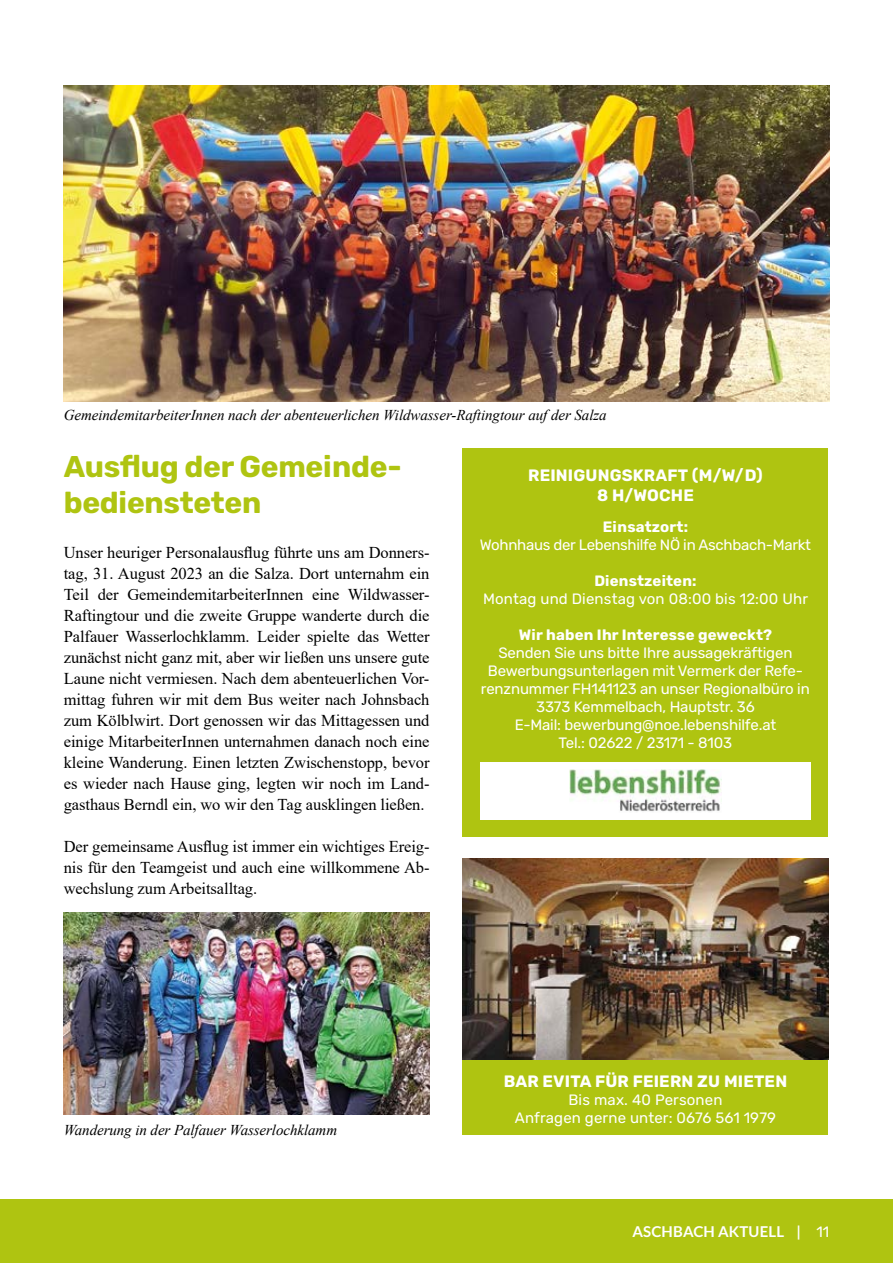
<style>
.page{position:relative;width:893px;height:1263px;background:#fff}
.page>*{position:absolute;margin:0;border:0;box-sizing:border-box;transform-origin:0 0}
.t1{font:700 30px/36px "Rubik";letter-spacing:-.01em;color:#afc411}
.t2{font:16.5px/21px "Times New Roman";letter-spacing:-.005em;color:#000;text-align:justify}
.t3{font:700 16.5px/19.8px "Rubik";letter-spacing:.01em;color:#fff;text-align:center}
.t4{font:15px/18px "Rubik";letter-spacing:-.01em;color:#fff;text-align:center}
.t5{font:italic 15px "Times New Roman";letter-spacing:-.005em;color:#000}
.t6{font:15px/18px "Rubik";letter-spacing:.01em;color:#fff;text-align:center}
.t7{font:700 15px "Rubik";letter-spacing:.01em;color:#fff}
.t8{font:700 15px "Lato";letter-spacing:.01em;color:#fff}
.s1{font-family:"Rubik";font-weight:400}
</style>
<div class="page">
<div style="left:0;top:1199px;width:893px;height:64px;background:#afc411"></div>
<img style="left:64px;top:85px;width:765px;height:316px">
<img style="left:64px;top:913px;width:365px;height:201px">
<div style="left:463px;top:448px;width:365px;height:389px;background:#afc411"></div>
<div style="left:463px;top:1058px;width:365px;height:77px;background:#afc411"></div>
<img style="left:463px;top:858px;width:365px;height:202px">
<div style="left:480px;top:763px;width:331px;height:57px;background:#fff"></div>
<img style="left:569px;top:769px;width:152px;height:43px">
<p class="t5" style="left:64px;top:404px;width:544px">GemeindemitarbeiterInnen nach der abenteuerlichen Wildwasser-Raftingtour auf der Salza</p>
<h1 class="t1" style="left:64px;top:449px;width:339px">Ausflug der Gemeinde&shy;bediensteten</h1>
<p class="t2" style="left:64px;top:541px;width:367px">Unser heuriger Personalausflug führte uns am Donners&shy;tag, 31. August 2023 an die Salza. Dort unternahm ein Teil der GemeindemitarbeiterInnen eine Wildwasser-Raftingtour und die zweite Gruppe wanderte durch die Palfauer Wasserlochklamm. Leider spielte das Wetter zunächst nicht ganz mit, aber wir ließen uns unsere gute Laune nicht vermiesen. Nach dem abenteuerlichen Vor&shy;mittag fuhren wir mit dem Bus weiter nach Johnsbach zum Kölblwirt. Dort genossen wir das Mittagessen und einige MitarbeiterInnen unternahmen danach noch eine kleine Wanderung. Einen letzten Zwischenstopp, bevor es wieder nach Hause ging, legten wir noch im Land&shy;gasthaus Berndl ein, wo wir den Tag ausklingen ließen.</p>
<p class="t2" style="left:64px;top:835px;width:367px">Der gemeinsame Ausflug ist immer ein wichtiges Ereig&shy;nis für den Teamgeist und auch eine willkommene Ab&shy;wechslung zum Arbeitsalltag.</p>
<p class="t3" style="left:528px;top:466px;width:236px">REINIGUNGSKRAFT (M/W/D)<br>8 H/WOCHE</p>
<p class="t7" style="left:603px;top:518px;width:87px">Einsatzort:</p>
<p class="t4" style="left:480px;top:536px;width:333px">Wohnhaus der Lebenshilfe NÖ in Aschbach-Markt</p>
<p class="t7" style="left:594px;top:572px;width:104px">Dienstzeiten:</p>
<p class="t6" style="left:483px;top:590px;width:326px">Montag und Dienstag von 08:00 bis 12:00 Uhr</p>
<p class="t7" style="left:519px;top:626px;width:255px">Wir haben Ihr Interesse geweckt?</p>
<p class="t4" style="left:481px;top:644px;width:330px">Senden Sie uns bitte Ihre aussagekräftigen Bewerbungsunterlagen mit Vermerk der Refe&shy;renznummer FH141123 an unser Regionalbüro in 3373 Kemmelbach, Hauptstr. 36<br>E-Mail: bewerbung@noe.lebenshilfe.at<br>Tel.: 02622 / 23171 - 8103</p>
<p class="t5" style="left:64px;top:1120px;width:275px">Wanderung in der Palfauer Wasserlochklamm</p>
<p class="t3" style="left:504px;top:1071px;width:285px">BAR EVITA FÜR FEIERN ZU MIETEN</p>
<p class="t6" style="left:515px;top:1091px;width:263px">Bis max. 40 Personen<br>Anfragen gerne unter: 0676 561 1979</p>
<p class="t8" style="left:632px;top:1223px;width:198px">ASCHBACH AKTUELL | <span class="s1">11</span></p>
</div>
